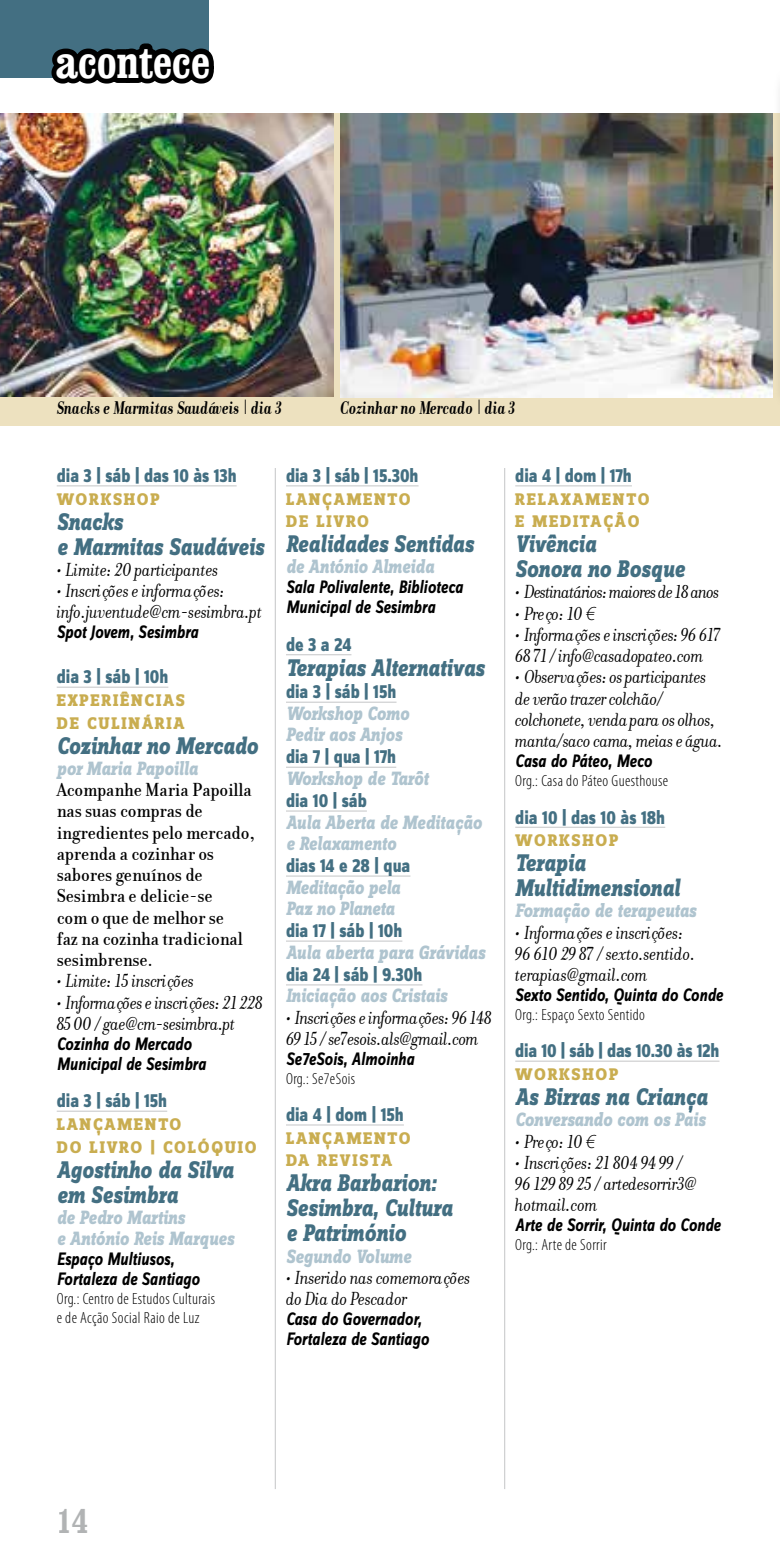
<style>
.page{position:relative;width:780px;height:1560px;background:#fff}
.page>*{position:absolute;margin:0;border:0;box-sizing:border-box;transform-origin:0 0}
.t1{font:700 condensed 45px "Clarendon";letter-spacing:-.01em;color:#fff}
.t2{font:700 condensed 35px "Clarendon";color:#b1b3b4}
.t3{font:italic 800 25px/25px "Zine Slab Dis";letter-spacing:.005em;color:#436f82;scale:.85 1}
.t4{font:italic 20px/21.2px "Donatora";letter-spacing:-.02em;color:#000}
.t5{font:italic 800 20px/21.2px "Zine Slab Dis";color:#afc4cf;scale:.85 1}
.t6{font:800 20px "Zine Sans Dis";color:#436f82;scale:.85 1}
.t7{font:500 20px/21.2px "Donatora";letter-spacing:-.01em;color:#000}
.t8{font:italic 700 20px "Donatora";color:#000;scale:.85 1}
.t9{font:italic 20px "Donatora";letter-spacing:-.04em;color:#000}
.t10{font:italic 700 18.75px/20px "Zine Sans Dis";color:#000;scale:.85 1}
.t11{font:800 17.5px/22.5px "Zine Slab Dis";letter-spacing:.1em;color:#c9ad50}
.t12{font:300 condensed 16.25px/18.8px "Myriad Pro";letter-spacing:.025em;color:#000}
.s1{font-family:"Myriad Pro";font-weight:300}
</style>
<div class="page">
<div style="left:0;top:0;width:209px;height:78px;background:#436f82"></div>
<svg style="left:51px;top:43px;width:163px;height:41px"></svg>
<div style="left:0;top:113px;width:780px;height:312px;background:#ede1bf"></div>
<img style="left:0;top:113px;width:333px;height:284px">
<img style="left:340px;top:113px;width:432px;height:284px">
<hr style="left:57px;top:485px;width:180px;height:1px;background:#d0d1d2">
<hr style="left:57px;top:686px;width:111px;height:1px;background:#d0d1d2">
<hr style="left:57px;top:1110px;width:110px;height:1px;background:#d0d1d2">
<hr style="left:286px;top:485px;width:132px;height:1px;background:#d0d1d2">
<hr style="left:286px;top:654px;width:65px;height:1px;background:#d0d1d2">
<hr style="left:286px;top:701px;width:110px;height:1px;background:#d0d1d2">
<hr style="left:286px;top:766px;width:110px;height:1px;background:#d0d1d2">
<hr style="left:286px;top:810px;width:81px;height:1px;background:#d0d1d2">
<hr style="left:286px;top:875px;width:124px;height:1px;background:#d0d1d2">
<hr style="left:286px;top:940px;width:116px;height:1px;background:#d0d1d2">
<hr style="left:286px;top:984px;width:136px;height:1px;background:#d0d1d2">
<hr style="left:286px;top:1124px;width:118px;height:1px;background:#d0d1d2">
<hr style="left:515px;top:485px;width:117px;height:1px;background:#d0d1d2">
<hr style="left:515px;top:826px;width:150px;height:1px;background:#d0d1d2">
<hr style="left:515px;top:1060px;width:204px;height:1px;background:#d0d1d2">
<hr style="left:275px;top:468px;width:1px;height:1020px;background:#d0d1d2">
<hr style="left:504px;top:468px;width:1px;height:1020px;background:#d0d1d2">
<div style="left:772px;top:66px;width:8px;height:346px;background:#000;opacity:.25"></div>
<h1 class="t1" style="left:55px;top:35px;width:157px">acontece</h1>
<p class="t8" style="left:57px;top:397px;width:266px">Snacks e Marmitas Saudáveis | dia 3</p>
<p class="t8" style="left:340px;top:397px;width:208px">Cozinhar no Mercado | dia 3</p>
<p class="t6" style="left:57px;top:465px;width:213px">dia 3 | sáb | das 10 às 13h</p>
<p class="t11" style="left:57px;top:488px;width:105px">WORKSHOP</p>
<p class="t3" style="left:57px;top:510px;width:245px">Snacks<br>e Marmitas Saudáveis</p>
<p class="t4" style="left:57px;top:559px;width:163px">• Limite: 20 participantes</p>
<p class="t4" style="left:57px;top:580px;width:207px">• Inscrições e informações: info.juventude@cm-sesimbra.pt</p>
<p class="t10" style="left:57px;top:623px;width:168px">Spot Jovem, Sesimbra</p>
<p class="t6" style="left:57px;top:666px;width:133px">dia 3 | sáb | 10h</p>
<p class="t11" style="left:57px;top:690px;width:130px">EXPERIÊNCIAS<br>DE CULINÁRIA</p>
<p class="t3" style="left:57px;top:734px;width:238px">Cozinhar no Mercado</p>
<p class="t5" style="left:57px;top:758px;width:167px">por Maria Papoilla</p>
<p class="t7" style="left:57px;top:779px;width:200px">Acompanhe Maria Papoilla nas suas compras de ingredientes pelo mercado, aprenda a cozinhar os sabores genuínos de<br>Sesimbra e delicie-se<br>com o que de melhor se<br>faz na cozinha tradicional sesimbrense.</p>
<p class="t4" style="left:57px;top:970px;width:139px">• Limite: 15 inscrições</p>
<p class="t4" style="left:57px;top:991px;width:208px">• Informações e inscrições: 21 228<br>85 00 / gae@cm-sesimbra.pt</p>
<p class="t10" style="left:57px;top:1034px;width:177px">Cozinha do Mercado<br>Municipal de Sesimbra</p>
<p class="t6" style="left:57px;top:1090px;width:131px">dia 3 | sáb | 15h</p>
<p class="t11" style="left:57px;top:1113px;width:201px">LANÇAMENTO<br>DO LIVRO | COLÓQUIO</p>
<p class="t3" style="left:57px;top:1157px;width:209px">Agostinho da Silva em Sesimbra</p>
<p class="t5" style="left:57px;top:1207px;width:210px">de Pedro Martins<br>e António Reis Marques</p>
<p class="t10" style="left:57px;top:1249px;width:170px">Espaço Multiusos,<br>Fortaleza de Santiago</p>
<p class="t12" style="left:57px;top:1288px;width:160px">Org.: Centro de Estudos Culturais e de Acção Social Raio de Luz</p>
<p class="t6" style="left:286px;top:465px;width:157px">dia 3 | sáb | 15.30h</p>
<p class="t11" style="left:286px;top:488px;width:126px">LANÇAMENTO<br>DE LIVRO</p>
<p class="t3" style="left:286px;top:532px;width:222px">Realidades Sentidas</p>
<p class="t5" style="left:286px;top:557px;width:176px">de António Almeida</p>
<p class="t10" style="left:286px;top:578px;width:209px">Sala Polivalente, Biblioteca<br>Municipal de Sesimbra</p>
<p class="t6" style="left:286px;top:633px;width:78px">de 3 a 24</p>
<p class="t3" style="left:286px;top:656px;width:235px">Terapias Alternativas</p>
<p class="t6" style="left:286px;top:681px;width:131px">dia 3 | sáb | 15h</p>
<p class="t5" style="left:286px;top:703px;width:146px">Workshop Como<br>Pedir aos Anjos</p>
<p class="t6" style="left:286px;top:746px;width:131px">dia 7 | qua | 17h</p>
<p class="t5" style="left:286px;top:768px;width:169px">Workshop de Tarôt</p>
<p class="t6" style="left:286px;top:790px;width:97px">dia 10 | sáb</p>
<p class="t5" style="left:286px;top:812px;width:232px">Aula Aberta de Meditação e Relaxamento</p>
<p class="t6" style="left:286px;top:855px;width:148px">dias 14 e 28 | qua</p>
<p class="t5" style="left:286px;top:877px;width:136px">Meditação pela<br>Paz no Planeta</p>
<p class="t6" style="left:286px;top:920px;width:138px">dia 17 | sáb | 10h</p>
<p class="t5" style="left:286px;top:942px;width:236px">Aula aberta para Grávidas</p>
<p class="t6" style="left:286px;top:963px;width:162px">dia 24 | sáb | 9.30h</p>
<p class="t5" style="left:286px;top:986px;width:191px">Iniciação aos Cristais</p>
<p class="t4" style="left:286px;top:1006px;width:207px">• Inscrições e informações: 96 148<br>69 15 / se7esois.als@gmail.com</p>
<p class="t10" style="left:286px;top:1049px;width:152px">Se7eSois, Almoinha</p>
<p class="t12" style="left:286px;top:1068px;width:71px">Org.: Se7eSois</p>
<p class="t6" style="left:286px;top:1103px;width:140px">dia 4 | dom | 15h</p>
<p class="t11" style="left:286px;top:1127px;width:126px">LANÇAMENTO<br>DA REVISTA</p>
<p class="t3" style="left:286px;top:1171px;width:197px">Akra Barbarion:<br>Sesimbra, Cultura e Património</p>
<p class="t5" style="left:286px;top:1246px;width:149px">Segundo Volume</p>
<p class="t4" style="left:286px;top:1266px;width:186px">• Inserido nas comemorações do Dia do Pescador</p>
<p class="t10" style="left:286px;top:1309px;width:170px">Casa do Governador,<br>Fortaleza de Santiago</p>
<p class="t6" style="left:515px;top:465px;width:139px">dia 4 | dom | 17h</p>
<p class="t11" style="left:515px;top:488px;width:136px">RELAXAMENTO<br>E MEDITAÇÃO</p>
<p class="t3" style="left:515px;top:532px;width:201px">Vivência<br>Sonora no Bosque</p>
<p class="t9" style="left:515px;top:581px;width:206px">• Destinatários: maiores de 18 anos</p>
<p class="t4" style="left:515px;top:602px;width:82px">• Preço: 10 <span class="s1">€</span></p>
<p class="t4" style="left:515px;top:624px;width:207px">• Informações e inscrições: 96 617<br>68 71 / info@casadopateo.com</p>
<p class="t4" style="left:515px;top:666px;width:209px">• Observações: os participantes de verão trazer colchão/ colchonete, venda para os olhos, manta/saco cama, meias e água.</p>
<p class="t10" style="left:515px;top:752px;width:162px">Casa do Páteo, Meco</p>
<p class="t12" style="left:515px;top:771px;width:154px">Org.: Casa do Páteo Guesthouse</p>
<p class="t6" style="left:515px;top:806px;width:178px">dia 10 | das 10 às 18h</p>
<p class="t11" style="left:515px;top:830px;width:105px">WORKSHOP</p>
<p class="t3" style="left:515px;top:851px;width:195px">Terapia<br>Multidimensional</p>
<p class="t5" style="left:515px;top:901px;width:214px">Formação de terapeutas</p>
<p class="t4" style="left:515px;top:921px;width:182px">• Informações e inscrições:<br>96 610 29 87 / sexto.sentido. terapias@gmail.com</p>
<p class="t10" style="left:515px;top:985px;width:246px">Sexto Sentido, Quinta do Conde</p>
<p class="t12" style="left:515px;top:1004px;width:131px">Org.: Espaço Sexto Sentido</p>
<p class="t6" style="left:515px;top:1040px;width:242px">dia 10 | sáb | das 10.30 às 12h</p>
<p class="t11" style="left:515px;top:1063px;width:105px">WORKSHOP</p>
<p class="t3" style="left:515px;top:1085px;width:228px">As Birras na Criança</p>
<p class="t5" style="left:515px;top:1109px;width:225px">Conversando com os Pais</p>
<p class="t4" style="left:515px;top:1130px;width:82px">• Preço: 10 <span class="s1">€</span></p>
<p class="t4" style="left:515px;top:1151px;width:183px">• Inscrições: 21 804 94 99 /<br>96 129 89 25 / artedesorrir3@ hotmail.com</p>
<p class="t10" style="left:515px;top:1215px;width:243px">Arte de Sorrir, Quinta do Conde</p>
<p class="t12" style="left:515px;top:1234px;width:93px">Org.: Arte de Sorrir</p>
<h2 class="t2" style="left:57px;top:1499px;width:32px">14</h2>
</div>
